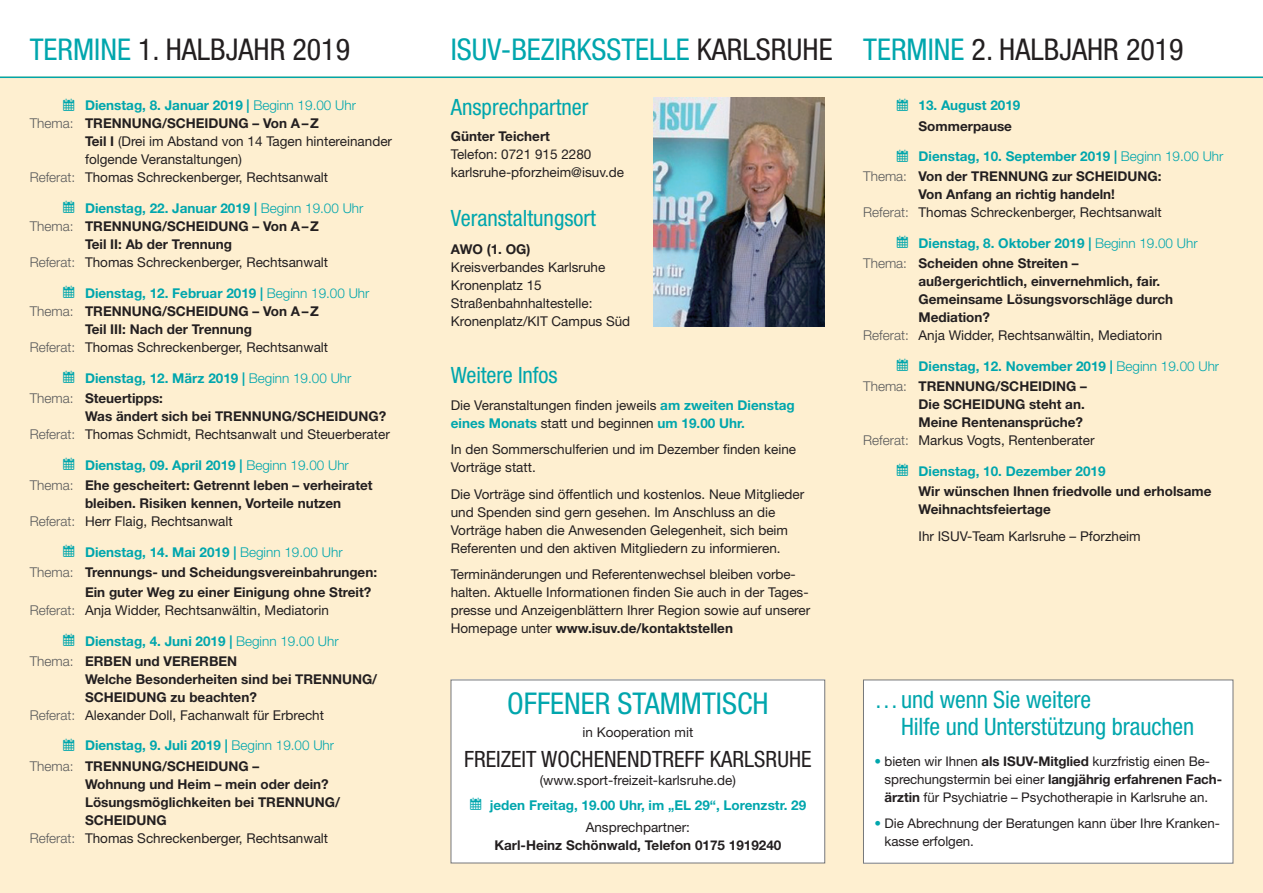
<style>
.page{position:relative;width:1263px;height:893px;background:#fff}
.page>*{position:absolute;margin:0;border:0;box-sizing:border-box;transform-origin:0 0}
.HL_versal_20p{font:condensed 30px "Helvetica Neue LT Std";color:#231f20}
.HL_versal_20p-2{font:condensed 30px "Helvetica Neue LT Std";color:#00a6ad}
.Text_9_12_schwarz{font:condensed 30px "Helvetica Neue LT Std";color:#00a6ad}
.HL_condensed_16p_grü{font:condensed 24px/27px "Helvetica Neue LT Std";letter-spacing:-.005em;color:#00a6ad}
.HL_versal_20p-3{font:condensed 22.5px "Helvetica Neue LT Std";color:#00a6ad}
.Text_9_12_schwarz-2{font:condensed 22.5px "Helvetica Neue LT Std";color:#231f20}
.HL_condensed_16p_grü-2{font:condensed 22.5px "Helvetica Neue LT Std";letter-spacing:-.005em;color:#00a6ad}
.Text_9_12_schwarz-3{font:13.5px/18px "Helvetica Neue LT Std";color:#231f20}
.Thema_bold{font:700 13.5px/18px "Helvetica Neue LT Std";color:#231f20}
.Monat_Tag_grün{font:700 13.5px "Helvetica Neue LT Std";color:#00a6ad}
.Text_9_12_schwarz-4{font:700 13.5px "Helvetica Neue LT Std";color:#231f20}
.HL_versal_20p-4{font:13.5px "Helvetica Neue LT Std";color:#231f20}
.Thema_bold-2{font:13.5px "Helvetica Neue LT Std";color:#231f20}
.Text_9_12_schwarz-5{font:13.35px/18px "Helvetica Neue LT Std";letter-spacing:-.005em;color:#231f20}
.s1{color:#00a6ad}
.s2{font-weight:300}
.s3{font-weight:300;color:#57585a}
.s4{font-weight:700}
.s5{color:#231f20}
.s6{font-weight:700;color:#00a6ad}
</style>
<div class="page">
<div style="left:0;top:77px;width:1263px;height:816px;background:#feefd0"></div>
<div style="left:863px;top:680px;width:370px;height:183px;background:#fff"></div>
<div style="left:451px;top:680px;width:374px;height:183px;background:#fff"></div>
<hr style="left:0;top:77px;width:1263px;height:1px;background:#00a6ad">
<img style="left:654px;top:98px;width:171px;height:228px">
<p class="HL_versal_20p" style="left:30px;top:32px;width:322px"><span class="s1">TERMINE</span> 1. HALBJAHR 2019</p>
<p class="Monat_Tag_grün" style="left:85px;top:97px;width:272px">Dienstag, 8. Januar 2019 | <span class="s2">Beginn 19.00 Uhr</span></p>
<p class="Text_9_12_schwarz-3" style="left:85px;top:114px;width:309px;text-indent:-55px"><span class="s3">Thema:</span> <span class="s4">TRENNUNG/SCHEIDUNG – Von A–Z<br>Teil I</span> (Drei im Abstand von 14 Tagen hintereinander folgende Veranstaltungen)</p>
<p class="Text_9_12_schwarz-3" style="left:30px;top:168px;width:300px"><span class="s3">Referat:</span> Thomas Schreckenberger, Rechtsanwalt</p>
<p class="Monat_Tag_grün" style="left:85px;top:200px;width:280px">Dienstag, 22. Januar 2019 | <span class="s2">Beginn 19.00 Uhr</span></p>
<p class="Text_9_12_schwarz-4" style="left:30px;top:218px;width:291px"><span class="s3">Thema:</span> TRENNUNG/SCHEIDUNG – Von A–Z</p>
<p class="Text_9_12_schwarz-4" style="left:85px;top:236px;width:148px">Teil II: Ab der Trennung</p>
<p class="Text_9_12_schwarz-3" style="left:30px;top:253px;width:300px"><span class="s3">Referat:</span> Thomas Schreckenberger, Rechtsanwalt</p>
<p class="Monat_Tag_grün" style="left:85px;top:285px;width:286px">Dienstag, 12. Februar 2019 | <span class="s2">Beginn 19.00 Uhr</span></p>
<p class="Text_9_12_schwarz-4" style="left:30px;top:303px;width:291px"><span class="s3">Thema:</span> TRENNUNG/SCHEIDUNG – Von A–Z</p>
<p class="Text_9_12_schwarz-4" style="left:85px;top:321px;width:168px">Teil III: Nach der Trennung</p>
<p class="Text_9_12_schwarz-3" style="left:30px;top:338px;width:300px"><span class="s3">Referat:</span> Thomas Schreckenberger, Rechtsanwalt</p>
<p class="Monat_Tag_grün" style="left:85px;top:370px;width:268px">Dienstag, 12. März 2019 | <span class="s2">Beginn 19.00 Uhr</span></p>
<p class="Thema_bold" style="left:85px;top:389px;width:303px;text-indent:-55px"><span class="s3">Thema:</span> Steuertipps:<br>Was ändert sich bei TRENNUNG/SCHEIDUNG?</p>
<p class="Text_9_12_schwarz-3" style="left:30px;top:425px;width:362px"><span class="s3">Referat:</span> Thomas Schmidt, Rechtsanwalt und Steuerberater</p>
<p class="Monat_Tag_grün" style="left:85px;top:456px;width:265px">Dienstag, 09. April 2019 | <span class="s2">Beginn 19.00 Uhr</span></p>
<p class="Thema_bold" style="left:85px;top:476px;width:289px;text-indent:-55px"><span class="s3">Thema:</span> Ehe gescheitert: Getrennt leben – verheiratet bleiben. Risiken kennen, Vorteile nutzen</p>
<p class="Text_9_12_schwarz-3" style="left:30px;top:512px;width:205px"><span class="s3">Referat:</span> Herr Flaig, Rechtsanwalt</p>
<p class="Monat_Tag_grün" style="left:85px;top:543px;width:259px">Dienstag, 14. Mai 2019 | <span class="s2">Beginn 19.00 Uhr</span></p>
<p class="Thema_bold" style="left:30px;top:562px;width:349px"><span class="s3">Thema:</span> Trennungs- und Scheidungsvereinbahrungen:</p>
<p class="Thema_bold" style="left:85px;top:583px;width:288px">Ein guter Weg zu einer Einigung ohne Streit?</p>
<p class="Text_9_12_schwarz-3" style="left:30px;top:601px;width:301px"><span class="s3">Referat:</span> Anja Widder, Rechtsanwältin, Mediatorin</p>
<p class="Monat_Tag_grün" style="left:85px;top:632px;width:255px">Dienstag, 4. Juni 2019 | <span class="s2">Beginn 19.00 Uhr</span></p>
<p class="Thema_bold" style="left:85px;top:652px;width:294px;text-indent:-55px"><span class="s3">Thema:</span> ERBEN und VERERBEN<br>Welche Besonderheiten sind bei TRENNUNG/<br>SCHEIDUNG zu beachten?</p>
<p class="Text_9_12_schwarz-3" style="left:30px;top:706px;width:296px"><span class="s3">Referat:</span> Alexander Doll, Fachanwalt für Erbrecht</p>
<p class="Monat_Tag_grün" style="left:85px;top:737px;width:251px">Dienstag, 9. Juli 2019 | <span class="s2">Beginn 19.00 Uhr</span></p>
<p class="Thema_bold" style="left:85px;top:756px;width:256px;text-indent:-55px"><span class="s3">Thema:</span> TRENNUNG/SCHEIDUNG –<br>Wohnung und Heim – mein oder dein?<br>Lösungsmöglichkeiten bei TRENNUNG/<br>SCHEIDUNG</p>
<p class="Text_9_12_schwarz-3" style="left:30px;top:829px;width:300px"><span class="s3">Referat:</span> Thomas Schreckenberger, Rechtsanwalt</p>
<p class="HL_versal_20p-2" style="left:451px;top:32px;width:383px">ISUV-BEZIRKSSTELLE <span class="s5">KARLSRUHE</span></p>
<p class="HL_versal_20p-3" style="left:451px;top:94px;width:139px">Ansprechpartner</p>
<p class="Text_9_12_schwarz-4" style="left:451px;top:128px;width:101px">Günter Teichert</p>
<p class="Text_9_12_schwarz-3" style="left:451px;top:145px;width:142px">Telefon: 0721 915 2280</p>
<p class="Text_9_12_schwarz-3" style="left:451px;top:163px;width:175px">karlsruhe-pforzheim@isuv.de</p>
<p class="HL_versal_20p-3" style="left:451px;top:205px;width:147px">Veranstaltungsort</p>
<p class="Thema_bold" style="left:451px;top:240px;width:81px">AWO (1. OG)</p>
<p class="Text_9_12_schwarz-3" style="left:451px;top:258px;width:156px">Kreisverbandes Karlsruhe</p>
<p class="Text_9_12_schwarz-3" style="left:451px;top:276px;width:93px">Kronenplatz 15</p>
<p class="HL_versal_20p-4" style="left:451px;top:295px;width:143px">Straßenbahnhaltestelle:</p>
<p class="HL_versal_20p-4" style="left:451px;top:313px;width:181px">Kronenplatz/KIT Campus Süd</p>
<p class="HL_condensed_16p_grü-2" style="left:451px;top:362px;width:108px">Weitere Infos</p>
<p class="Text_9_12_schwarz-3" style="left:451px;top:396px;width:345px">Die Veranstaltungen finden jeweils <span class="s6">am zweiten Dienstag eines Monats</span> statt und beginnen <span class="s6">um 19.00 Uhr.</span></p>
<p class="Text_9_12_schwarz-3" style="left:451px;top:440px;width:347px">In den Sommerschulferien und im Dezember finden keine<br>Vorträge statt.</p>
<p class="Text_9_12_schwarz-3" style="left:451px;top:485px;width:355px">Die Vorträge sind öffentlich und kostenlos. Neue Mitglieder und Spenden sind gern gesehen. Im Anschluss an die Vorträge haben die Anwesenden Gelegenheit, sich beim Referenten und den aktiven Mitgliedern zu informieren.</p>
<p class="Text_9_12_schwarz-3" style="left:451px;top:565px;width:361px">Terminänderungen und Referentenwechsel bleiben vorbe&shy;halten. Aktuelle Informationen finden Sie auch in der Tages&shy;presse und Anzeigenblättern Ihrer Region sowie auf unserer Homepage unter <span class="s4">www.isuv.de/kontaktstellen</span></p>
<p class="Text_9_12_schwarz" style="left:507px;top:686px;width:263px">OFFENER STAMMTISCH</p>
<p class="Text_9_12_schwarz-3" style="left:582px;top:723px;width:112px">in Kooperation mit</p>
<p class="Text_9_12_schwarz-2" style="left:464px;top:746px;width:349px">FREIZEIT WOCHENENDTREFF KARLSRUHE</p>
<p class="Text_9_12_schwarz-3" style="left:540px;top:771px;width:198px">(www.sport-freizeit-karlsruhe.de)</p>
<p class="Monat_Tag_grün" style="left:490px;top:797px;width:318px">jeden Freitag, 19.00 Uhr, im „EL 29“, Lorenzstr. 29</p>
<p class="Text_9_12_schwarz-3" style="left:586px;top:818px;width:106px">Ansprechpartner:</p>
<p class="Text_9_12_schwarz-4" style="left:494px;top:837px;width:289px">Karl-Heinz Schönwald, Telefon 0175 1919240</p>
<p class="HL_versal_20p" style="left:863px;top:32px;width:322px"><span class="s1">TERMINE</span> 2. HALBJAHR 2019</p>
<p class="Monat_Tag_grün" style="left:918px;top:97px;width:103px">13. August 2019</p>
<p class="Thema_bold" style="left:918px;top:116px;width:95px">Sommerpause</p>
<p class="Monat_Tag_grün" style="left:918px;top:148px;width:306px">Dienstag, 10. September 2019 | <span class="s2">Beginn 19.00 Uhr</span></p>
<p class="Thema_bold" style="left:918px;top:167px;width:245px;text-indent:-55px"><span class="s3">Thema:</span> Von der TRENNUNG zur SCHEIDUNG:<br>Von Anfang an richtig handeln!</p>
<p class="Text_9_12_schwarz-3" style="left:863px;top:203px;width:300px"><span class="s3">Referat:</span> Thomas Schreckenberger, Rechtsanwalt</p>
<p class="Monat_Tag_grün" style="left:918px;top:235px;width:281px">Dienstag, 8. Oktober 2019 | <span class="s2">Beginn 19.00 Uhr</span></p>
<p class="Thema_bold" style="left:918px;top:254px;width:256px;text-indent:-55px"><span class="s3">Thema:</span> Scheiden ohne Streiten – außergerichtlich, einvernehmlich, fair.<br>Gemeinsame Lösungsvorschläge durch<br>Mediation?</p>
<p class="Text_9_12_schwarz-3" style="left:863px;top:326px;width:301px"><span class="s3">Referat:</span> Anja Widder, Rechtsanwältin, Mediatorin</p>
<p class="Monat_Tag_grün" style="left:918px;top:358px;width:302px">Dienstag, 12. November 2019 | <span class="s2">Beginn 19.00 Uhr</span></p>
<p class="Thema_bold" style="left:918px;top:377px;width:170px;text-indent:-55px"><span class="s3">Thema:</span> TRENNUNG/SCHEIDING –<br>Die SCHEIDUNG steht an.<br>Meine Rentenansprüche?</p>
<p class="Text_9_12_schwarz-3" style="left:863px;top:431px;width:233px"><span class="s3">Referat:</span> Markus Vogts, Rentenberater</p>
<p class="Monat_Tag_grün" style="left:918px;top:463px;width:189px">Dienstag, 10. Dezember 2019</p>
<p class="Thema_bold" style="left:918px;top:482px;width:294px">Wir wünschen Ihnen friedvolle und erholsame<br>Weihnachtsfeiertage</p>
<p class="Thema_bold-2" style="left:918px;top:528px;width:224px">Ihr ISUV-Team Karlsruhe – Pforzheim</p>
<p class="HL_condensed_16p_grü" style="left:901px;top:686px;width:295px;text-indent:-27px">… und wenn Sie weitere<br>Hilfe und Unterstützung brauchen</p>
<p class="Text_9_12_schwarz-5" style="left:884px;top:752px;width:339px;text-indent:-10px"><span class="s1">•</span> bieten wir Ihnen <span class="s4">als ISUV-Mitglied</span> kurzfristig einen Be&shy;sprechungstermin bei einer <span class="s4">langjährig erfahrenen Fach&shy;ärztin</span> für Psychiatrie – Psychotherapie in Karlsruhe an.</p>
<p class="Text_9_12_schwarz-5" style="left:884px;top:814px;width:337px;text-indent:-10px"><span class="s1">•</span> Die Abrechnung der Beratungen kann über Ihre Kranken&shy;kasse erfolgen.</p>
</div>
